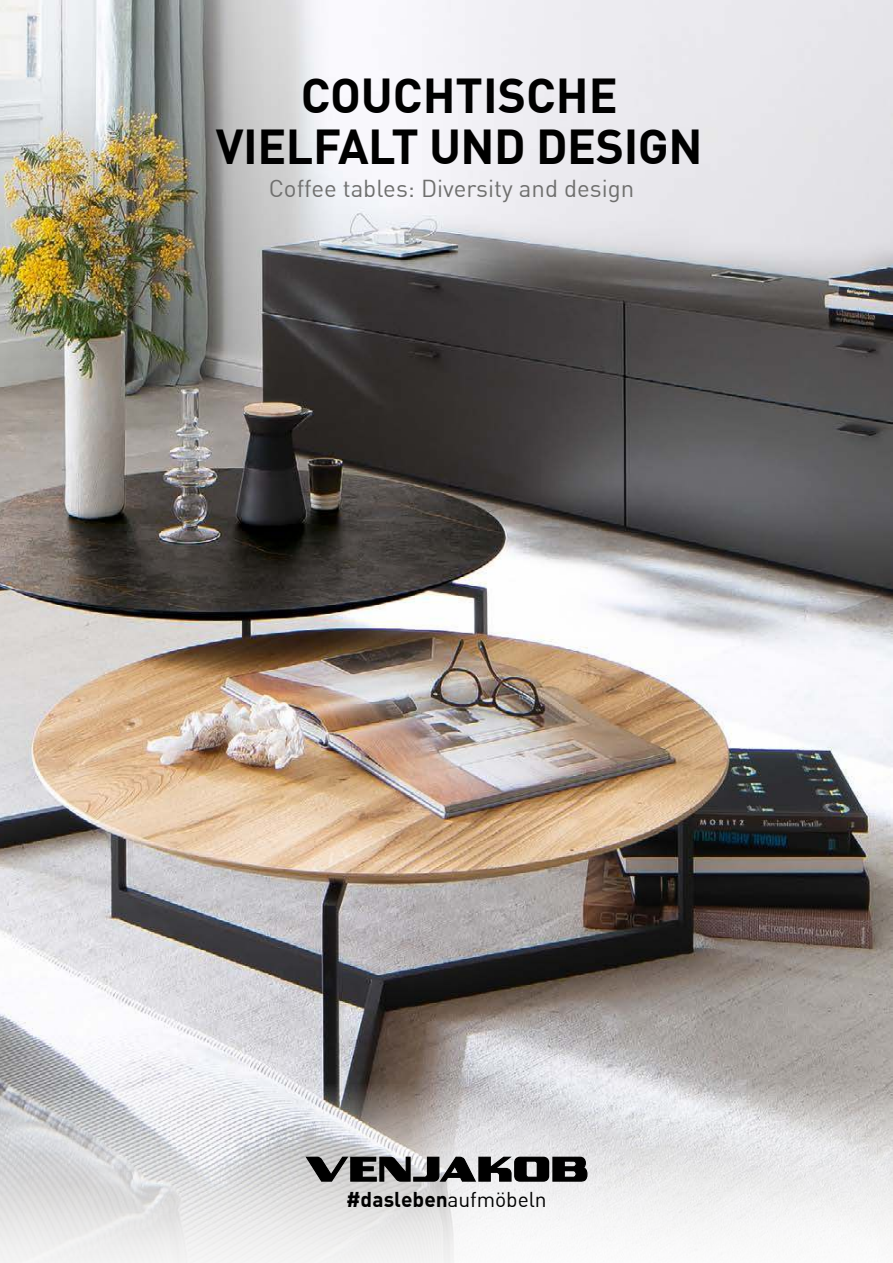
<style>
.page{position:relative;width:893px;height:1263px;background:#fff}
.page>*{position:absolute;margin:0;border:0;box-sizing:border-box;transform-origin:0 0}
.t1{font:700 48px "DIN Offc";letter-spacing:-.01em;color:#000}
.t2{font:24px "DIN Offc Pro";color:#6f6f6e}
.t3{font:700 21px "DIN Offc";color:#000}
.s1{font-family:"DIN Offc Pro";font-weight:400}
</style>
<div class="page">
<img style="left:0;top:0;width:893px;height:1083px">
<svg style="left:0;top:1083px;width:893px;height:180px"></svg>
<svg style="left:305px;top:1157px;width:282px;height:25px;background:#525152"></svg>
<h1 class="t1" style="left:301px;top:70px;width:318px">COUCHTISCHE</h1>
<h1 class="t1" style="left:216px;top:121px;width:488px">VIELFALT UND DESIGN</h1>
<p class="t2" style="left:269px;top:176px;width:367px">Coffee tables: Diversity and design</p>
<p class="t3" style="left:346px;top:1188px;width:202px">#dasleben<span class="s1">aufmöbeln</span></p>
</div>
